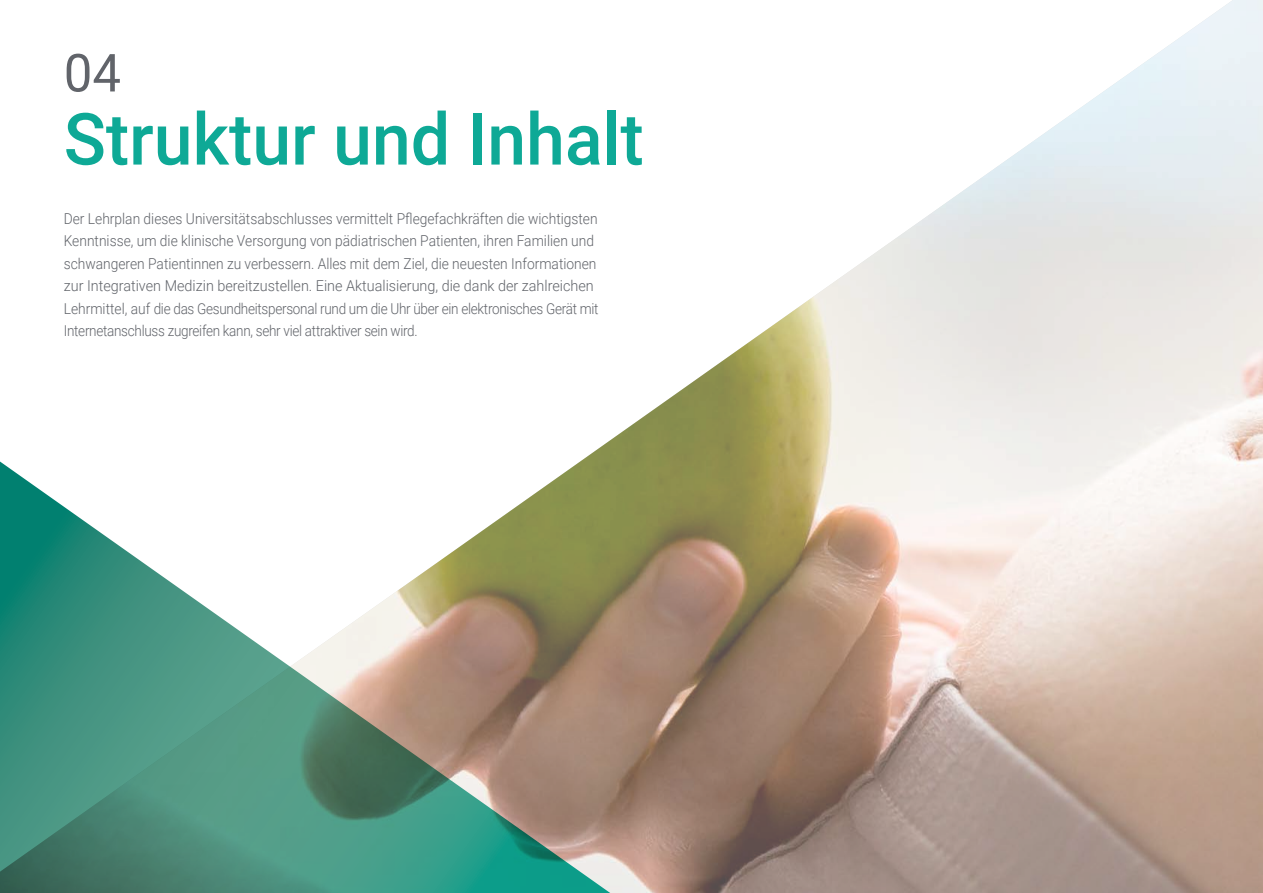
<style>
.page{position:relative;width:1263px;height:893px;background:#fff}
.page>*{position:absolute;margin:0;border:0;box-sizing:border-box;transform-origin:0 0}
.t1{font:500 72px "Roboto";color:#0ea996}
.t2{font:52.5px "Roboto";color:#61646a}
.t3{font:300 15px/22.5px "Roboto";color:#61646a;scale:.92 1}
</style>
<div class="page">
<img style="left:602px;top:0;width:661px;height:893px">
<svg style="left:0;top:446px;width:640px;height:447px"></svg>
<h2 class="t2" style="left:64px;top:36px;width:59px">04</h2>
<h1 class="t1" style="left:64px;top:89px;width:581px">Struktur und Inhalt</h1>
<p class="t3" style="left:64px;top:207px;width:583px">Der Lehrplan dieses Universitätsabschlusses vermittelt Pflegefachkräften die wichtigsten Kenntnisse, um die klinische Versorgung von pädiatrischen Patienten, ihren Familien und schwangeren Patientinnen zu verbessern. Alles mit dem Ziel, die neuesten Informationen zur Integrativen Medizin bereitzustellen. Eine Aktualisierung, die dank der zahlreichen Lehrmittel, auf die das Gesundheitspersonal rund um die Uhr über ein elektronisches Gerät mit Internetanschluss zugreifen kann, sehr viel attraktiver sein wird.</p>
</div>
